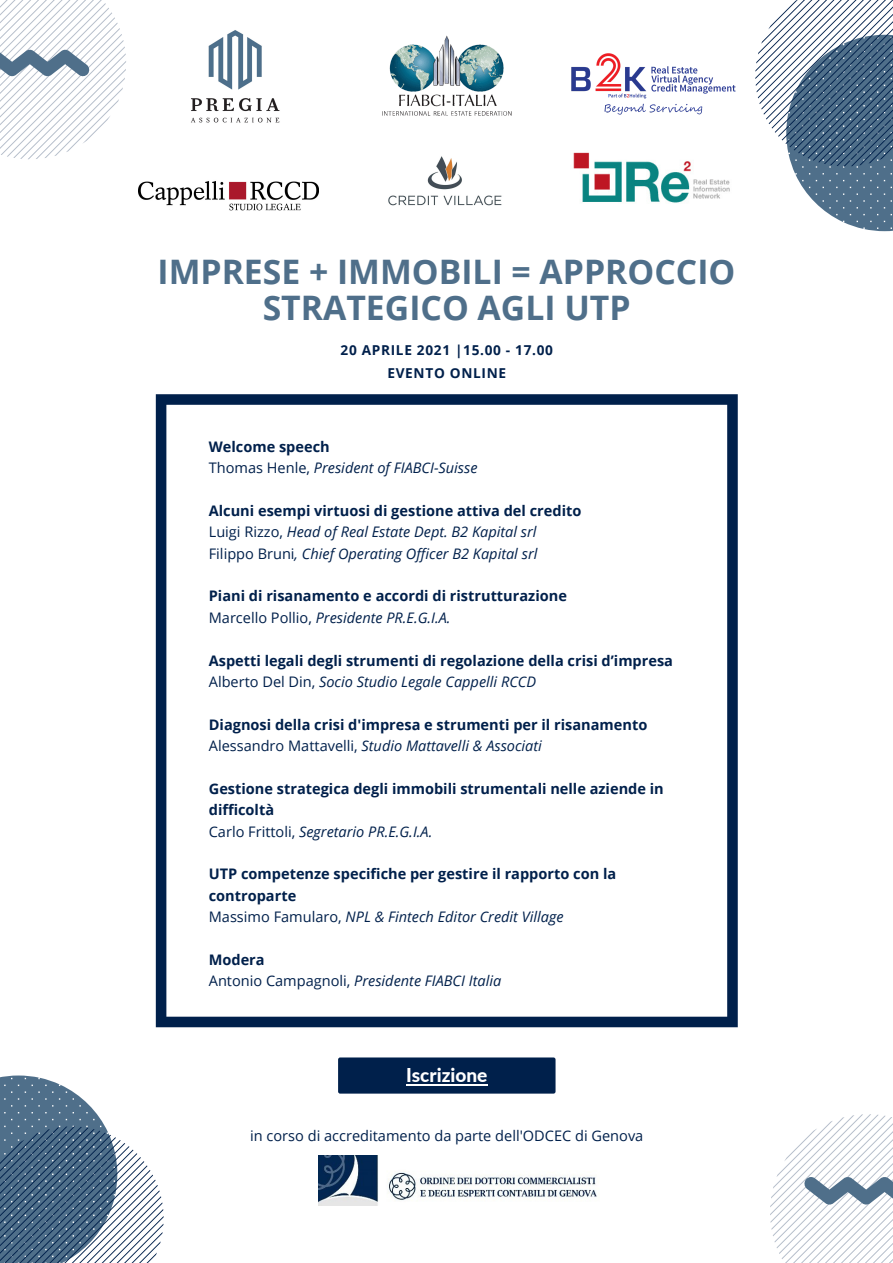
<style>
.page{position:relative;width:893px;height:1263px;background:#fff}
.page>*{position:absolute;margin:0;border:0;box-sizing:border-box;transform-origin:0 0}
.t1{font:700 33.75px/36.6px "Open Sans";color:#4f6f8a;text-align:center}
.t2{font:800 19.05px "Lato";color:#fff}
.t3{font:italic 14.55px "Open Sans";color:#00204b}
.t4{font:700 14.55px/21.4px "Open Sans";color:#00204b}
.t5{font:14.55px "Open Sans";color:#00204b}
.t6{font:700 13.65px "Open Sans";letter-spacing:.05em;color:#00204b}
.s1{font-style:normal}
</style>
<div class="page">
<svg style="left:755px;top:0;width:138px;height:231px"></svg>
<svg style="left:0;top:0;width:126px;height:159px"></svg>
<svg style="left:0;top:1075px;width:164px;height:188px"></svg>
<svg style="left:770px;top:1114px;width:123px;height:149px"></svg>
<svg style="left:338px;top:1057px;width:218px;height:37px;background:#092851"></svg>
<hr style="left:406px;top:1084px;width:81px;height:1px;background:#fff">
<img style="left:191px;top:30px;width:89px;height:93px">
<img style="left:138px;top:181px;width:181px;height:30px">
<img style="left:388px;top:156px;width:114px;height:50px">
<svg style="left:156px;top:394px;width:582px;height:633px"></svg>
<img style="left:571px;top:53px;width:165px;height:62px">
<img style="left:573px;top:152px;width:157px;height:51px">
<img style="left:382px;top:35px;width:130px;height:81px">
<img style="left:319px;top:1155px;width:278px;height:50px">
<p class="t1" style="left:157px;top:252px;width:579px">IMPRESE + IMMOBILI = APPROCCIO<br>STRATEGICO AGLI UTP</p>
<p class="t6" style="left:340px;top:340px;width:214px">20 APRILE 2021 |15.00 - 17.00</p>
<p class="t6" style="left:387px;top:363px;width:120px">EVENTO ONLINE</p>
<p class="t4" style="left:209px;top:435px;width:122px">Welcome speech</p>
<p class="t3" style="left:209px;top:457px;width:270px"><span class="s1">Thomas Henle,</span> President of FIABCI-Suisse</p>
<p class="t4" style="left:209px;top:499px;width:374px">Alcuni esempi virtuosi di gestione attiva del credito</p>
<p class="t3" style="left:209px;top:543px;width:330px"><span class="s1">Filippo Bruni</span>, Chief Operating Officer B2 Kapital srl</p>
<p class="t4" style="left:209px;top:585px;width:360px">Piani di risanamento e accordi di ristrutturazione</p>
<p class="t3" style="left:209px;top:607px;width:243px"><span class="s1">Marcello Pollio,</span> Presidente PR.E.G.I.A.</p>
<p class="t4" style="left:209px;top:649px;width:466px">Aspetti legali degli strumenti di regolazione della crisi d’impresa</p>
<p class="t3" style="left:209px;top:671px;width:329px"><span class="s1">Alberto Del Din,</span> Socio Studio Legale Cappelli RCCD</p>
<p class="t4" style="left:209px;top:713px;width:440px">Diagnosi della crisi d'impresa e strumenti per il risanamento</p>
<p class="t3" style="left:209px;top:735px;width:335px"><span class="s1">Alessandro Mattavelli,</span> Studio Mattavelli &amp; Associati</p>
<p class="t4" style="left:209px;top:777px;width:456px">Gestione strategica degli immobili strumentali nelle aziende in difficoltà</p>
<p class="t3" style="left:209px;top:522px;width:329px"><span class="s1">Luigi Rizzo,</span> Head of Real Estate Dept. B2 Kapital srl</p>
<p class="t3" style="left:209px;top:821px;width:225px"><span class="s1">Carlo Frittoli,</span> Segretario PR.E.G.I.A.</p>
<p class="t4" style="left:209px;top:863px;width:409px">UTP competenze specifiche per gestire il rapporto con la controparte</p>
<p class="t3" style="left:209px;top:907px;width:356px"><span class="s1">Massimo Famularo,</span> NPL &amp; Fintech Editor Credit Village</p>
<p class="t4" style="left:209px;top:949px;width:57px">Modera</p>
<p class="t3" style="left:209px;top:971px;width:294px"><span class="s1">Antonio Campagnoli,</span> Presidente FIABCI Italia</p>
<p class="t2" style="left:406px;top:1063px;width:83px">Iscrizione</p>
<p class="t5" style="left:250px;top:1125px;width:395px">in corso di accreditamento da parte dell'ODCEC di Genova</p>
</div>
